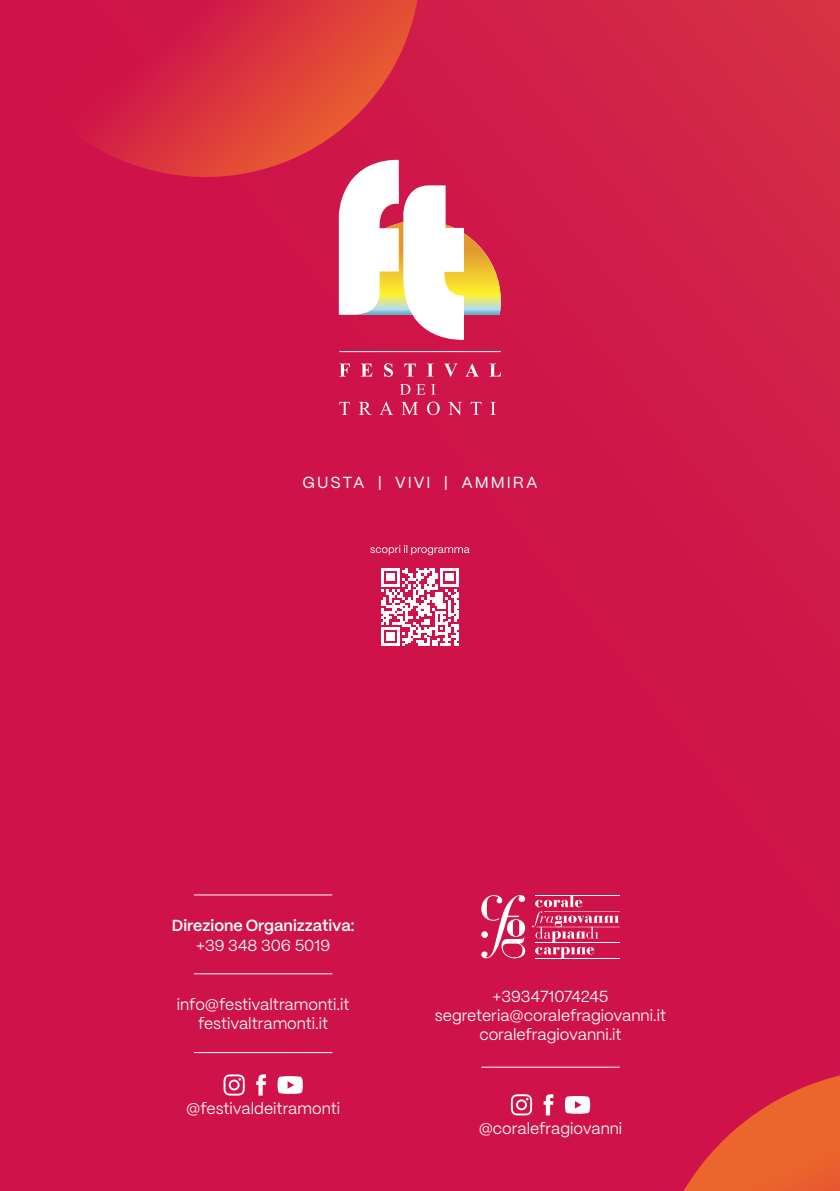
<style>
.page{position:relative;width:840px;height:1191px;background:#fff}
.page>*{position:absolute;margin:0;border:0;box-sizing:border-box;transform-origin:0 0}
.t1{font:16px/19.2px "PP Mori";color:#fff;text-align:center}
.t2{font:600 16px "PP Mori";color:#fff}
.t3{font:16px "PP Mori";letter-spacing:.125em;color:#fff}
</style>
<div class="page">
<div style="left:0;top:0;width:839px;height:1191px;background:linear-gradient(to right,#cf0f4b,#d01b49)"></div>
<svg style="left:338px;top:160px;width:162px;height:184px"></svg>
<svg style="left:339px;top:363px;width:162px;height:52px;background:#d42d5d"></svg>
<hr style="left:339px;top:351px;width:161px;height:1px;background:#fff">
<svg style="left:45px;top:0;width:375px;height:201px;background:#d72e46"></svg>
<svg style="left:381px;top:568px;width:78px;height:78px"></svg>
<svg style="left:370px;top:545px;width:99px;height:10px"></svg>
<svg style="left:675px;top:1033px;width:164px;height:158px;background:#db363d"></svg>
<svg style="left:277px;top:1076px;width:25px;height:17px"></svg>
<svg style="left:223px;top:1074px;width:21px;height:21px"></svg>
<svg style="left:256px;top:1074px;width:10px;height:21px"></svg>
<hr style="left:194px;top:894px;width:138px;height:1px;background:#fff">
<hr style="left:194px;top:973px;width:138px;height:1px;background:#fff">
<hr style="left:194px;top:1052px;width:138px;height:1px;background:#fff">
<svg style="left:564px;top:1096px;width:25px;height:17px"></svg>
<svg style="left:510px;top:1094px;width:22px;height:21px"></svg>
<svg style="left:543px;top:1094px;width:10px;height:21px"></svg>
<hr style="left:481px;top:1066px;width:138px;height:1px;background:#fff">
<hr style="left:535px;top:958px;width:84px;height:1px;background:#fff">
<svg style="left:481px;top:895px;width:44px;height:63px"></svg>
<svg style="left:531px;top:895px;width:88px;height:63px;background:#d8436f"></svg>
<p class="t3" style="left:302px;top:468px;width:236px">GUSTA | VIVI | AMMIRA</p>
<p class="t2" style="left:172px;top:911px;width:184px">Direzione Organizzativa:</p>
<p class="t1" style="left:196px;top:934px;width:135px">+39 348 306 5019</p>
<p class="t1" style="left:177px;top:994px;width:174px">info@festivaltramonti.it festivaltramonti.it</p>
<p class="t1" style="left:186px;top:1098px;width:155px">@festivaldeitramonti</p>
<p class="t1" style="left:434px;top:985px;width:232px">+393471074245 segreteria@coralefragiovanni.it coralefragiovanni.it</p>
<p class="t1" style="left:478px;top:1118px;width:145px">@coralefragiovanni</p>
</div>
